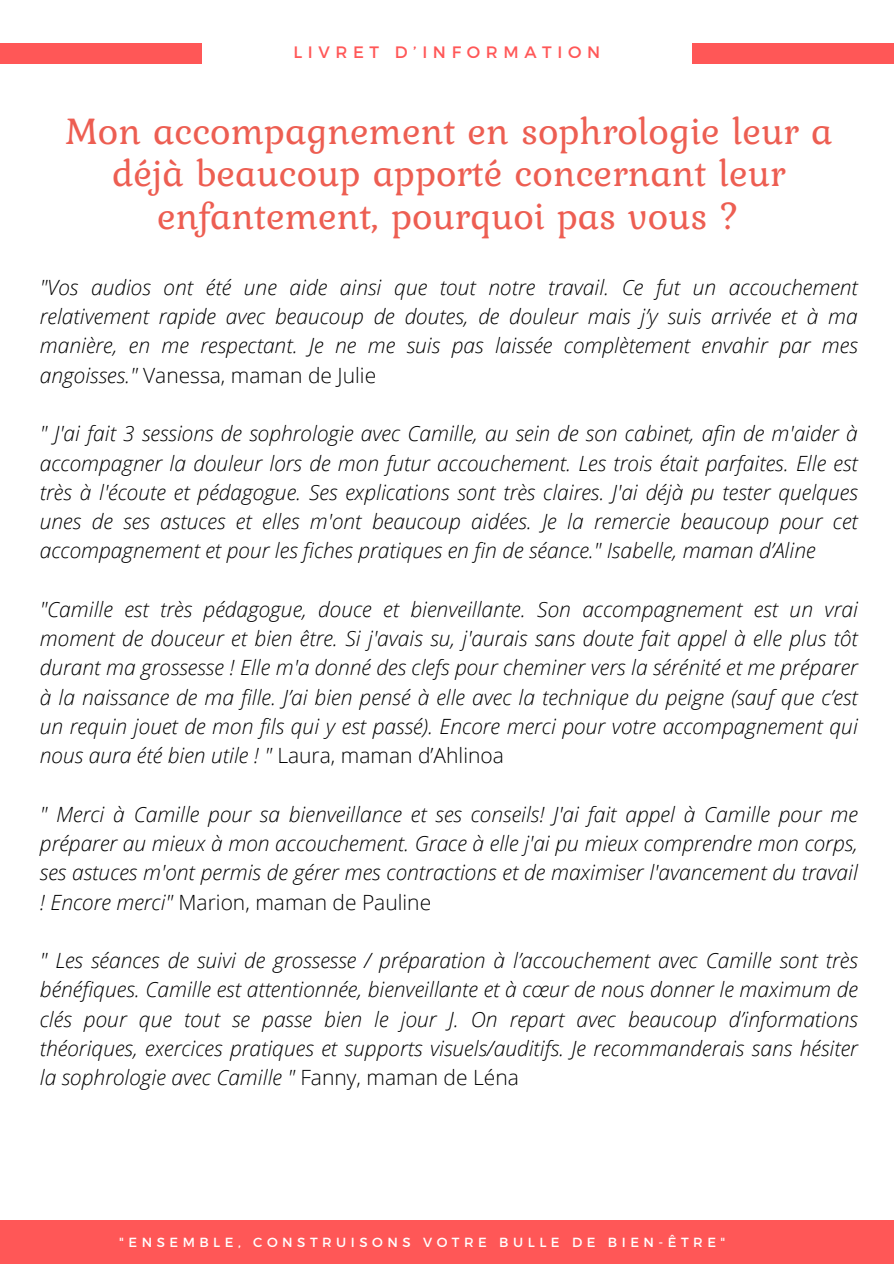
<style>
.page{position:relative;width:894px;height:1264px;background:#fff}
.page>*{position:absolute;margin:0;border:0;box-sizing:border-box;transform-origin:0 0}
.t1{font:39px/42.8px "Kurale";color:#ed5e52;text-align:center}
.t2{font:italic 300 21px/29.2px "Open Sans";color:#000;text-align:justify}
.t3{font:16.5px "Montserrat";letter-spacing:.34em;color:#ff5757}
.t4{font:13.2px "Montserrat";letter-spacing:.34em;color:#fff}
.s1{font-style:normal}
</style>
<div class="page">
<div style="left:0;top:43px;width:202px;height:21px;background:#ff5757"></div>
<div style="left:691px;top:43px;width:202px;height:21px;background:#ff5757"></div>
<div style="left:0;top:1220px;width:893px;height:43px;background:#ff5757"></div>
<p class="t3" style="left:293px;top:42px;width:308px">LIVRET D’INFORMATION</p>
<h1 class="t1" style="left:65px;top:108px;width:768px">Mon accompagnement en sophrologie leur a déjà beaucoup apporté concernant leur enfantement, pourquoi pas vous ?</h1>
<p class="t2" style="left:40px;top:272px;width:819px">"Vos audios ont été une aide ainsi que tout notre travail. Ce fut un accouchement relativement rapide avec beaucoup de doutes, de douleur mais j’y suis arrivée et à ma manière, en me respectant. Je ne me suis pas laissée complètement envahir par mes angoisses." <span class="s1">Vanessa, maman de Julie</span></p>
<p class="t2" style="left:40px;top:418px;width:819px">" J'ai fait 3 sessions de sophrologie avec Camille, au sein de son cabinet, afin de m'aider à accompagner la douleur lors de mon futur accouchement. Les trois était parfaites. Elle est très à l'écoute et pédagogue. Ses explications sont très claires. J'ai déjà pu tester quelques unes de ses astuces et elles m'ont beaucoup aidées. Je la remercie beaucoup pour cet accompagnement et pour les fiches pratiques en fin de séance." Isabelle, maman d’Aline</p>
<p class="t2" style="left:40px;top:594px;width:819px">"Camille est très pédagogue, douce et bienveillante. Son accompagnement est un vrai moment de douceur et bien être. Si j'avais su, j'aurais sans doute fait appel à elle plus tôt durant ma grossesse ! Elle m'a donné des clefs pour cheminer vers la sérénité et me préparer à la naissance de ma fille. J’ai bien pensé à elle avec la technique du peigne (sauf que c’est un requin jouet de mon fils qui y est passé). Encore merci pour votre accompagnement qui nous aura été bien utile ! " <span class="s1">Laura, maman d’Ahlinoa</span></p>
<p class="t2" style="left:40px;top:799px;width:819px">" Merci à Camille pour sa bienveillance et ses conseils! J'ai fait appel à Camille pour me préparer au mieux à mon accouchement. Grace à elle j'ai pu mieux comprendre mon corps, ses astuces m'ont permis de gérer mes contractions et de maximiser l'avancement du travail ! Encore merci" <span class="s1">Marion, maman de Pauline</span></p>
<p class="t2" style="left:40px;top:945px;width:819px">" Les séances de suivi de grossesse / préparation à l’accouchement avec Camille sont très bénéfiques. Camille est attentionnée, bienveillante et à cœur de nous donner le maximum de clés pour que tout se passe bien le jour J. On repart avec beaucoup d’informations théoriques, exercices pratiques et supports visuels/auditifs. Je recommanderais sans hésiter la sophrologie avec Camille " <span class="s1">Fanny, maman de Léna</span></p>
<p class="t4" style="left:119px;top:1233px;width:607px">"ENSEMBLE, CONSTRUISONS VOTRE BULLE DE BIEN-ÊTRE"</p>
</div>
